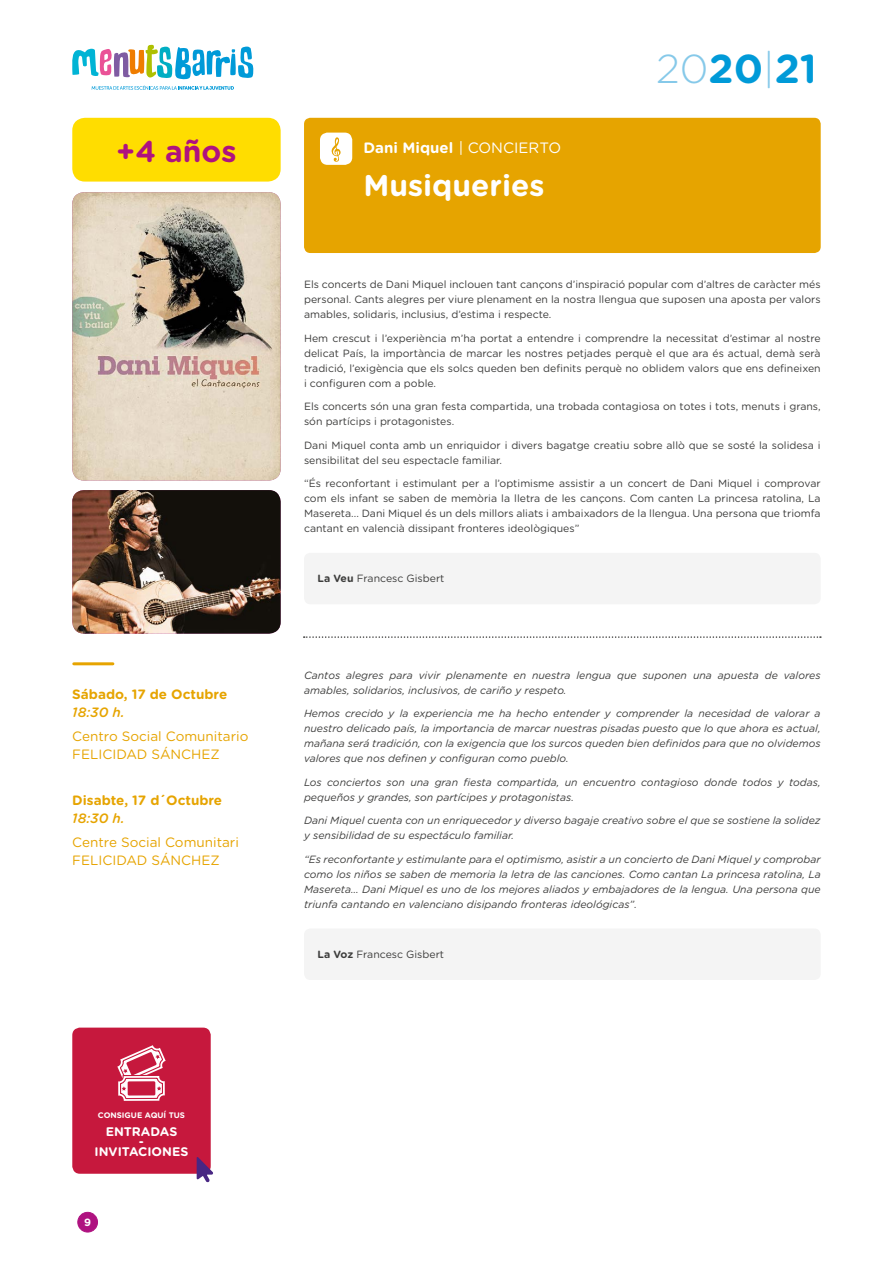
<style>
.page{position:relative;width:893px;height:1263px;background:#fff}
.page>*{position:absolute;margin:0;border:0;box-sizing:border-box;transform-origin:0 0}
.t1{font:700 40.35px "Gotham Rounded";color:#009ad8}
.t2{font:700 30px "Gotham Rounded";color:#fff}
.t3{font:700 30px "Gotham Rounded";color:#af1280}
.t4{font:700 15px "Gotham Rounded";color:#fff}
.t5{font:13.5px/18px "Gotham Rounded";color:#e6a400}
.t6{font:700 13.5px "Gotham Rounded";color:#e6a400}
.t7{font:italic 500 13.5px "Gotham Rounded";color:#e6a400}
.t8{font:700 12.45px/9.9px "Gotham Rounded";color:#fff;text-align:center}
.t9{font:10.5px/15px "Gotham Rounded";color:#3c3c3b;text-align:justify}
.t10{font:italic 10.5px/15px "Gotham Rounded";color:#3c3c3b}
.t11{font:700 10.5px "Gotham Rounded";color:#fff}
.t12{font:700 7.95px "Gotham Rounded";color:#fff}
.s1{font-weight:400}
.s2{font-weight:300;color:#86c9e9}
.s3{font-weight:700}
</style>
<div class="page">
<div style="left:78px;top:1212px;width:20px;height:20px;background:#af1280;border-radius:50%"></div>
<div style="left:77px;top:1212px;width:21px;height:20px;border:1px solid #af1280;border-radius:50%"></div>
<svg style="left:72px;top:44px;width:182px;height:46px"></svg>
<hr style="left:74px;top:662px;width:39px;height:3px;background:#e6a400">
<img style="left:72px;top:192px;width:209px;height:288px">
<img style="left:72px;top:490px;width:209px;height:144px">
<div style="left:72px;top:118px;width:209px;height:64px;background:#fd0;border-radius:13px"></div>
<div style="left:304px;top:118px;width:517px;height:135px;background:#e6a400;border-radius:6px"></div>
<div style="left:320px;top:133px;width:32px;height:32px;background:#fff;border-radius:8px"></div>
<div style="left:304px;top:553px;width:517px;height:51px;background:#f4f4f4;border-radius:6px"></div>
<div style="left:304px;top:928px;width:517px;height:52px;background:#f4f4f4;border-radius:6px"></div>
<svg style="left:331px;top:137px;width:10px;height:25px"></svg>
<div style="left:72px;top:1027px;width:139px;height:147px;background:#c6183d;border-radius:8px"></div>
<svg style="left:117px;top:1045px;width:49px;height:56px"></svg>
<svg style="left:197px;top:1157px;width:16px;height:25px"></svg>
<svg style="left:304px;top:636px;width:517px;height:2px"></svg>
<h2 class="t3" style="left:116px;top:129px;width:122px">+4 años</h2>
<p class="t6" style="left:72px;top:684px;width:157px">Sábado, 17 de Octubre</p>
<p class="t7" style="left:72px;top:702px;width:54px">18:30 h.</p>
<p class="t5" style="left:72px;top:727px;width:178px">Centro Social Comunitario<br>FELICIDAD SÁNCHEZ</p>
<p class="t6" style="left:72px;top:790px;width:151px">Disabte, 17 d´Octubre</p>
<p class="t7" style="left:72px;top:808px;width:54px">18:30 h.</p>
<p class="t5" style="left:72px;top:833px;width:168px">Centre Social Comunitari<br>FELICIDAD SÁNCHEZ</p>
<h3 class="t4" style="left:364px;top:136px;width:199px">Dani Miquel <span class="s1">| CONCIERTO</span></h3>
<h2 class="t2" style="left:364px;top:163px;width:182px">Musiqueries</h2>
<h1 class="t1" style="left:656px;top:40px;width:162px"><span class="s2">20</span>20<span class="s2">|</span>21</h1>
<p class="t9" style="left:304px;top:276px;width:518px">Els concerts de Dani Miquel inclouen tant cançons d’inspiració popular com d’altres de caràcter més personal. Cants alegres per viure plenament en la nostra llengua que suposen una aposta per valors amables, solidaris, inclusius, d’estima i respecte.</p>
<p class="t9" style="left:304px;top:330px;width:518px">Hem crescut i l’experiència m’ha portat a entendre i comprendre la necessitat d’estimar al nostre delicat País, la importància de marcar les nostres petjades perquè el que ara és actual, demà serà tradició, l’exigència que els solcs queden ben definits perquè no oblidem valors que ens defineixen i configuren com a poble.</p>
<p class="t9" style="left:304px;top:398px;width:518px">Els concerts són una gran festa compartida, una trobada contagiosa on totes i tots, menuts i grans, són partícips i protagonistes.</p>
<p class="t9" style="left:304px;top:437px;width:518px">Dani Miquel conta amb un enriquidor i divers bagatge creatiu sobre allò que se sosté la solidesa i sensibilitat del seu espectacle familiar.</p>
<p class="t9" style="left:304px;top:475px;width:518px">“És reconfortant i estimulant per a l’optimisme assistir a un concert de Dani Miquel i comprovar com els infant se saben de memòria la lletra de les cançons. Com canten La princesa ratolina, La Masereta... Dani Miquel és un dels millors aliats i ambaixadors de la llengua. Una persona que triomfa cantant en valencià dissipant fronteres ideològiques”</p>
<p class="t9" style="left:318px;top:571px;width:128px"><span class="s3">La Veu</span> Francesc Gisbert</p>
<p class="t10" style="left:304px;top:667px;width:518px">Cantos alegres para vivir plenamente en nuestra lengua que suponen una apuesta de valores amables, solidarios, inclusivos, de cariño y respeto.</p>
<p class="t10" style="left:304px;top:705px;width:518px;text-align:justify">Hemos crecido y la experiencia me ha hecho entender y comprender la necesidad de valorar a nuestro delicado país, la importancia de marcar nuestras pisadas puesto que lo que ahora es actual, mañana será tradición, con la exigencia que los surcos queden bien definidos para que no olvidemos valores que nos definen y configuran como pueblo.</p>
<p class="t10" style="left:304px;top:774px;width:518px">Los conciertos son una gran fiesta compartida, un encuentro contagioso donde todos y todas, pequeños y grandes, son partícipes y protagonistas.</p>
<p class="t10" style="left:304px;top:812px;width:518px">Dani Miquel cuenta con un enriquecedor y diverso bagaje creativo sobre el que se sostiene la solidez y sensibilidad de su espectáculo familiar.</p>
<p class="t10" style="left:304px;top:851px;width:518px;text-align:justify">“Es reconfortante y estimulante para el optimismo, asistir a un concierto de Dani Miquel y comprobar como los niños se saben de memoria la letra de las canciones. Como cantan La princesa ratolina, La Masereta… Dani Miquel es uno de los mejores aliados y embajadores de la lengua. Una persona que triunfa cantando en valenciano disipando fronteras ideológicas”.</p>
<p class="t9" style="left:318px;top:946px;width:128px"><span class="s3">La Voz</span> Francesc Gisbert</p>
<p class="t12" style="left:98px;top:1109px;width:89px">CONSIGUE AQUÍ TUS</p>
<p class="t8" style="left:95px;top:1126px;width:95px">ENTRADAS<br>-<br>INVITACIONES</p>
<p class="t11" style="left:84px;top:1215px;width:8px">9</p>
</div>
